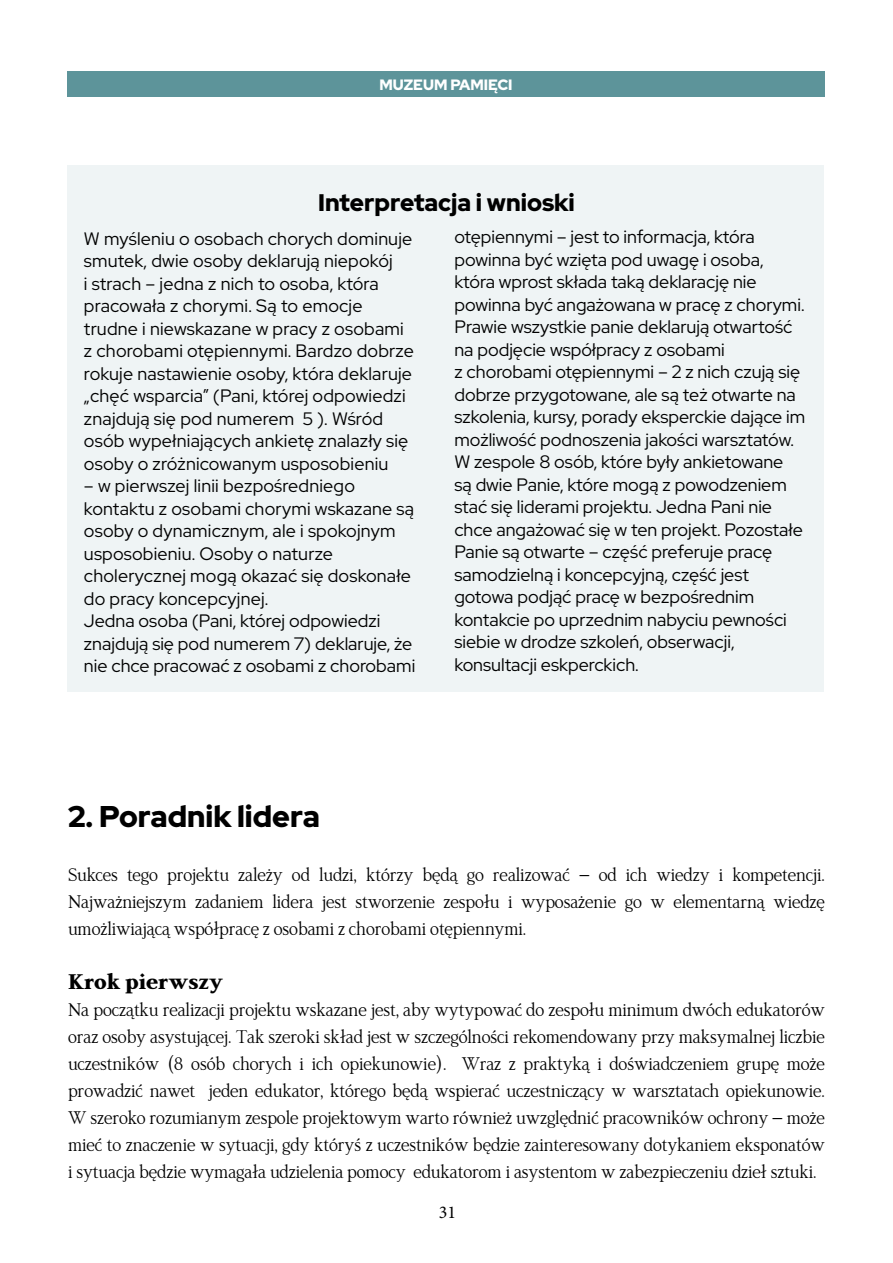
<style>
.page{position:relative;width:893px;height:1263px;background:#fff}
.page>*{position:absolute;margin:0;border:0;box-sizing:border-box;transform-origin:0 0}
.t1{font:900 30px "Red Hat Display";color:#000}
.t2{font:900 24px "Red Hat Display";color:#000}
.t3{font:900 22.5px "LT Remark";color:#000}
.t4{font:19.5px/27px "LT Remark";color:#000;text-align:justify}
.t5{font:18px/22.5px "Red Hat Display";color:#000}
.t6{font:18px "Minion Pro";color:#000}
.t7{font:900 15px "Red Hat Display";color:#fff}
</style>
<div class="page">
<div style="left:67px;top:71px;width:758px;height:25px;background:#5d949a"></div>
<div style="left:67px;top:166px;width:757px;height:526px;background:#eff4f5"></div>
<p class="t7" style="left:379px;top:75px;width:135px">MUZEUM PAMIĘCI</p>
<h2 class="t2" style="left:318px;top:187px;width:258px">Interpretacja i wnioski</h2>
<p class="t5" style="left:84px;top:227px;width:331px">W myśleniu o osobach chorych dominuje smutek, dwie osoby deklarują niepokój<br>i strach – jedna z nich to osoba, która pracowała z chorymi. Są to emocje trudne i niewskazane w pracy z osobami z chorobami otępiennymi. Bardzo dobrze rokuje nastawienie osoby, która deklaruje „chęć wsparcia” (Pani, której odpowiedzi znajdują się pod numerem 5 ). Wśród osób wypełniających ankietę znalazły się osoby o zróżnicowanym usposobieniu</p>
<p class="t5" style="left:84px;top:474px;width:333px">– w pierwszej linii bezpośredniego kontaktu z osobami chorymi wskazane są osoby o dynamicznym, ale i spokojnym usposobieniu. Osoby o naturze cholerycznej mogą okazać się doskonałe do pracy koncepcyjnej.<br>Jedna osoba (Pani, której odpowiedzi znajdują się pod numerem 7) deklaruje, że nie chce pracować z osobami z chorobami</p>
<p class="t5" style="left:454px;top:225px;width:352px">otępiennymi – jest to informacja, która powinna być wzięta pod uwagę i osoba, która wprost składa taką deklarację nie powinna być angażowana w pracę z chorymi.<br>Prawie wszystkie panie deklarują otwartość na podjęcie współpracy z osobami<br>z chorobami otępiennymi – 2 z nich czują się dobrze przygotowane, ale są też otwarte na szkolenia, kursy, porady eksperckie dające im możliwość podnoszenia jakości warsztatów.<br>W zespole 8 osób, które były ankietowane są dwie Panie, które mogą z powodzeniem stać się liderami projektu. Jedna Pani nie chce angażować się w ten projekt. Pozostałe Panie są otwarte – część preferuje pracę samodzielną i koncepcyjną, część jest gotowa podjąć pracę w bezpośrednim kontakcie po uprzednim nabyciu pewności siebie w drodze szkoleń, obserwacji, konsultacji eskperckich.</p>
<h1 class="t1" style="left:68px;top:797px;width:253px">2. Poradnik lidera</h1>
<p class="t4" style="left:68px;top:861px;width:758px">Sukces tego projektu zależy od ludzi, którzy będą go realizować – od ich wiedzy i kompetencji.<br>Najważniejszym zadaniem lidera jest stworzenie zespołu i wyposażenie go w elementarną wiedzę umożliwiającą współpracę z osobami z chorobami otępiennymi.</p>
<p class="t3" style="left:68px;top:967px;width:156px">Krok pierwszy</p>
<p class="t4" style="left:68px;top:996px;width:758px">Na początku realizacji projektu wskazane jest, aby wytypować do zespołu minimum dwóch edukatorów oraz osoby asystującej. Tak szeroki skład jest w szczególności rekomendowany przy maksymalnej liczbie uczestników (8 osób chorych i ich opiekunowie). Wraz z praktyką i doświadczeniem grupę może prowadzić nawet jeden edukator, którego będą wspierać uczestniczący w warsztatach opiekunowie.<br>W szeroko rozumianym zespole projektowym warto również uwzględnić pracowników ochrony – może mieć to znaczenie w sytuacji, gdy któryś z uczestników będzie zainteresowany dotykaniem eksponatów i sytuacja będzie wymagała udzielenia pomocy edukatorom i asystentom w zabezpieczeniu dzieł sztuki.</p>
<p class="t6" style="left:439px;top:1200px;width:19px">31</p>
</div>
